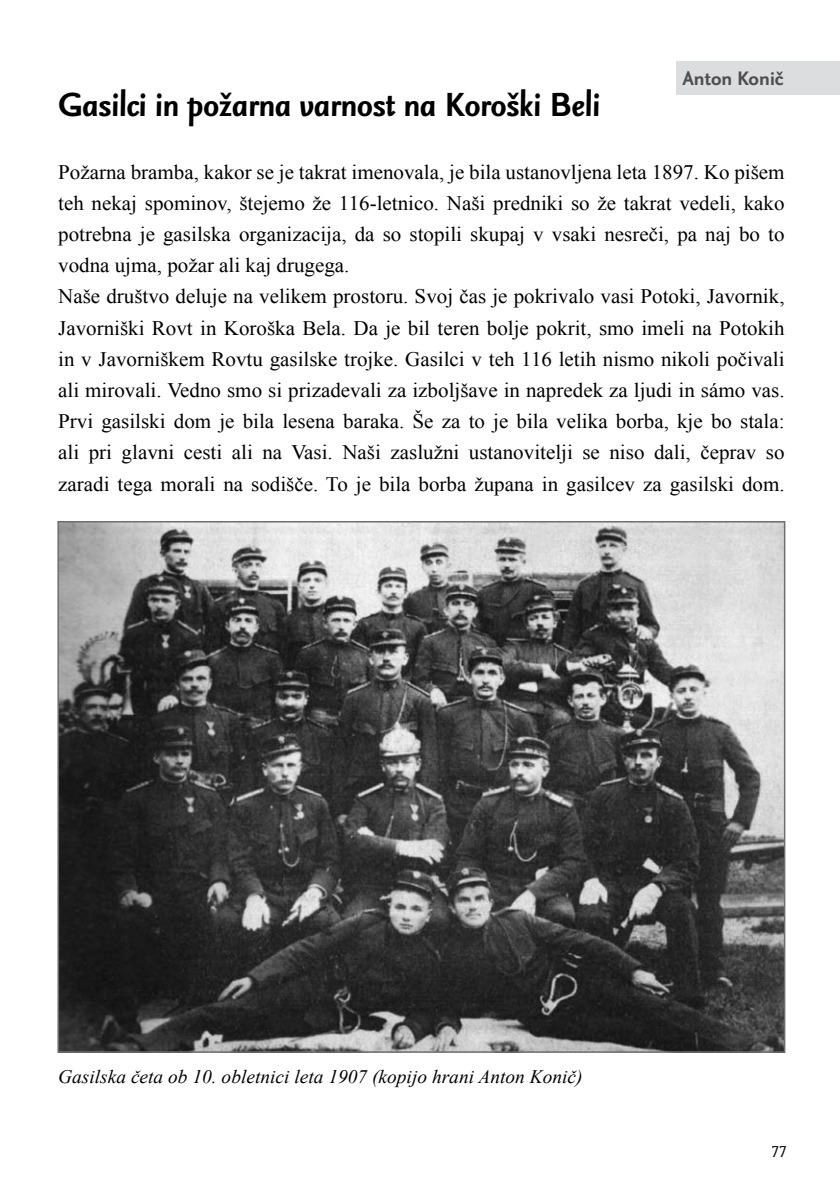
<style>
.page{position:relative;width:840px;height:1191px;background:#fff}
.page>*{position:absolute;margin:0;border:0;box-sizing:border-box;transform-origin:0 0}
.t1{font:italic 700 40.2px "Seria Sans Lf";color:#000;scale:1.05 1}
.t2{font:700 23.6px "Seria Sans Lf";color:#4d4d4f}
.t3{font:20.6px/31.2px "Times New Roman";color:#000}
.t4{font:italic 19px "Times New Roman";color:#000}
.t5{font:19px "Seria Sans Lf";color:#000}
</style>
<div class="page">
<div style="left:676px;top:61px;width:163px;height:33px;background:#dcddde"></div>
<img style="left:60px;top:524px;width:722px;height:525px">
<p class="t2" style="left:682px;top:67px;width:102px">Anton Konič</p>
<h1 class="t1" style="left:58px;top:85px;width:517px">Gasilci in požarna varnost na Koroški Beli</h1>
<p class="t3" style="left:58px;top:156px;width:727px">Požarna bramba, kakor se je takrat imenovala, je bila ustanovljena leta 1897. Ko pišem teh nekaj spominov, štejemo že 116-letnico. Naši predniki so že takrat vedeli, kako potrebna je gasilska organizacija, da so stopili skupaj v vsaki nesreči, pa naj bo to vodna ujma, požar ali kaj drugega.<br>Naše društvo deluje na velikem prostoru. Svoj čas je pokrivalo vasi Potoki, Javornik, Javorniški Rovt in Koroška Bela. Da je bil teren bolje pokrit, smo imeli na Potokih in v Javorniškem Rovtu gasilske trojke. Gasilci v teh 116 letih nismo nikoli počivali ali mirovali. Vedno smo si prizadevali za izboljšave in napredek za ljudi in sámo vas.<br>Prvi gasilski dom je bila lesena baraka. Še za to je bila velika borba, kje bo stala: ali pri glavni cesti ali na Vasi. Naši zaslužni ustanovitelji se niso dali, čeprav so zaradi tega morali na sodišče. To je bila borba župana in gasilcev za gasilski dom.</p>
<p class="t4" style="left:58px;top:1063px;width:525px">Gasilska četa ob 10. obletnici leta 1907 (kopijo hrani Anton Konič)</p>
<p class="t5" style="left:771px;top:1141px;width:17px">77</p>
</div>
